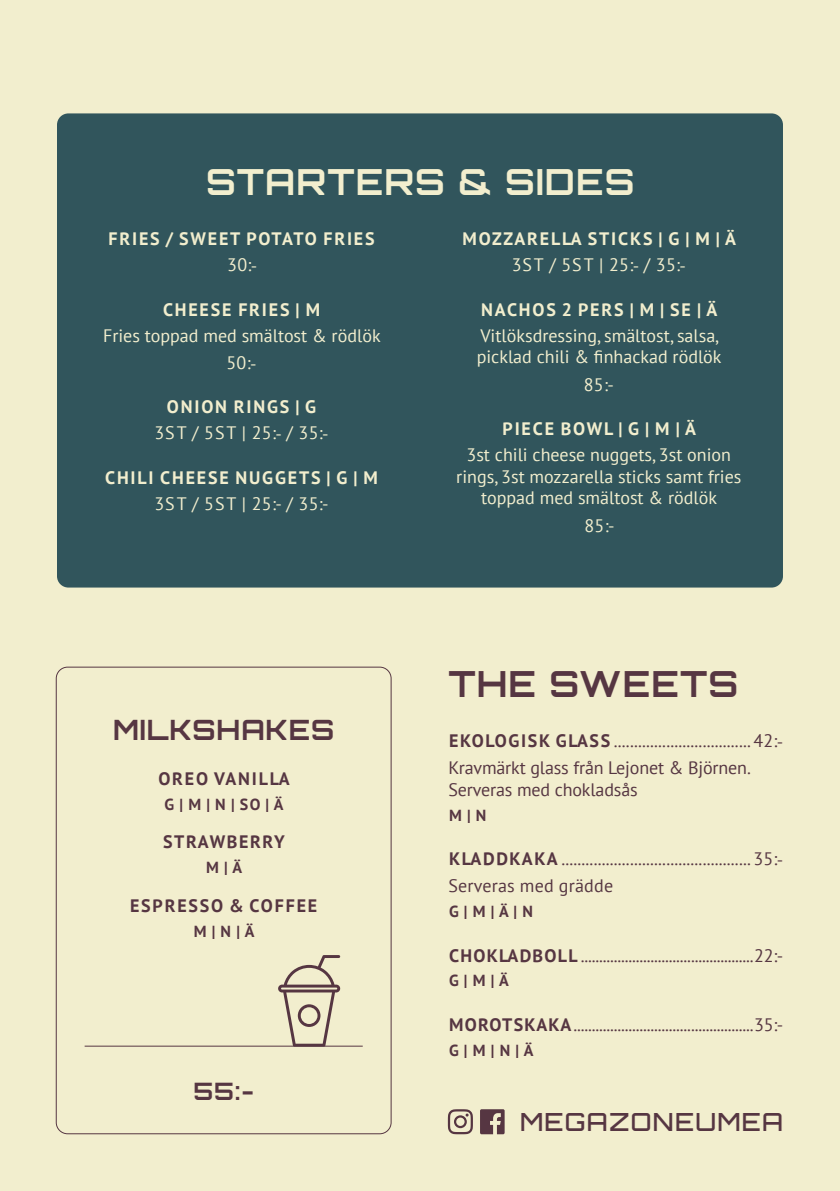
<style>
.page{position:relative;width:840px;height:1191px;background:#fff}
.page>*{position:absolute;margin:0;border:0;box-sizing:border-box;transform-origin:0 0}
.t1{font:700 36px "Orbitron";letter-spacing:.03em;color:#f2eece}
.t2{font:700 36px "Orbitron";letter-spacing:.03em;color:#563642}
.t3{font:700 28px "Orbitron";letter-spacing:.03em;color:#563642}
.t4{font:500 25px "Orbitron";letter-spacing:.05em;color:#563642}
.t5{font:700 24px "Orbitron";color:#563642}
.t6{font:18px/27.2px "PT Sans";letter-spacing:-.01em;color:#563642}
.t7{font:18px/21.6px "PT Sans";color:#f2eece;text-align:center}
.t8{font:700 18px "PT Sans";letter-spacing:.1em;color:#f2eece}
.t9{font:18px/27.2px "PT Sans";letter-spacing:.01em;color:#563642}
.t10{font:18px "PT Sans";letter-spacing:.06em;color:#f2eece}
.t11{font:700 18px "PT Sans";letter-spacing:.1em;color:#563642}
.t12{font:700 16px "PT Sans";color:#563642}
.s1{font-weight:700}
</style>
<div class="page">
<div style="left:0;top:0;width:839px;height:1191px;background:#f2eece"></div>
<svg style="left:278px;top:955px;width:62px;height:90px"></svg>
<hr style="left:85px;top:1045px;width:277px;height:1px;background:#563642">
<svg style="left:480px;top:1109px;width:24px;height:25px"></svg>
<svg style="left:447px;top:1109px;width:25px;height:25px"></svg>
<div style="left:57px;top:113px;width:725px;height:474px;background:#31555c;border-radius:11px"></div>
<h1 class="t1" style="left:206px;top:160px;width:429px">STARTERS &amp; SIDES</h1>
<p class="t8" style="left:108px;top:227px;width:267px">FRIES / SWEET POTATO FRIES</p>
<p class="t7" style="left:227px;top:254px;width:32px">30:-</p>
<p class="t8" style="left:163px;top:297px;width:158px">CHEESE FRIES | M</p>
<p class="t7" style="left:103px;top:321px;width:279px;line-height:27.2px">Fries toppad med smältost &amp; rödlök<br>50:-</p>
<p class="t8" style="left:167px;top:395px;width:151px">ONION RINGS | G</p>
<p class="t10" style="left:154px;top:421px;width:176px">3ST / 5ST | 25:- / 35:-</p>
<p class="t8" style="left:105px;top:465px;width:274px">CHILI CHEESE NUGGETS | G | M</p>
<p class="t10" style="left:154px;top:492px;width:176px">3ST / 5ST | 25:- / 35:-</p>
<p class="t8" style="left:462px;top:227px;width:275px">MOZZARELLA STICKS | G | M | Ä</p>
<p class="t10" style="left:511px;top:253px;width:176px">3ST / 5ST | 25:- / 35:-</p>
<p class="t8" style="left:481px;top:297px;width:237px">NACHOS 2 PERS | M | SE | Ä</p>
<p class="t7" style="left:476px;top:324px;width:246px;text-align:left">Vitlöksdressing, smältost, salsa, picklad chili &amp; finhackad rödlök</p>
<p class="t7" style="left:583px;top:373px;width:32px">85:-</p>
<p class="t8" style="left:502px;top:417px;width:195px">PIECE BOWL | G | M | Ä</p>
<p class="t7" style="left:456px;top:443px;width:286px">3st chili cheese nuggets, 3st onion rings, 3st mozzarella sticks samt fries toppad med smältost &amp; rödlök</p>
<p class="t7" style="left:584px;top:514px;width:32px">85:-</p>
<h2 class="t3" style="left:113px;top:713px;width:222px">MILKSHAKES</h2>
<p class="t11" style="left:158px;top:766px;width:133px">OREO VANILLA</p>
<p class="t12" style="left:164px;top:793px;width:121px">G | M | N | SO | Ä</p>
<p class="t11" style="left:163px;top:830px;width:123px">STRAWBERRY</p>
<p class="t12" style="left:206px;top:856px;width:37px">M | Ä</p>
<p class="t11" style="left:130px;top:893px;width:188px">ESPRESSO &amp; COFFEE</p>
<p class="t12" style="left:193px;top:920px;width:62px">M | N | Ä</p>
<h3 class="t5" style="left:193px;top:1076px;width:62px">55:-</h3>
<h1 class="t2" style="left:448px;top:662px;width:291px">THE SWEETS</h1>
<p class="t6" style="left:448px;top:726px;width:336px"><span class="s1">EKOLOGISK GLASS</span> ..................................42:-<br>Kravmärkt glass från Lejonet &amp; Björnen.</p>
<p class="t6" style="left:448px;top:775px;width:191px">Serveras med chokladsås</p>
<p class="t12" style="left:449px;top:804px;width:39px">M | N</p>
<p class="t9" style="left:448px;top:844px;width:336px"><span class="s1">KLADDKAKA</span> ...............................................35:-<br>Serveras med grädde</p>
<p class="t12" style="left:449px;top:901px;width:85px">G | M | Ä | N</p>
<p class="t6" style="left:449px;top:941px;width:335px"><span class="s1">CHOKLADBOLL</span> ...............................................22:-</p>
<p class="t12" style="left:449px;top:970px;width:61px">G | M | Ä</p>
<p class="t6" style="left:449px;top:1010px;width:335px"><span class="s1">MOROTSKAKA</span>.................................................35:-</p>
<p class="t12" style="left:449px;top:1039px;width:86px">G | M | N | Ä</p>
<h3 class="t4" style="left:519px;top:1107px;width:264px">MEGAZONEUMEA</h3>
</div>
